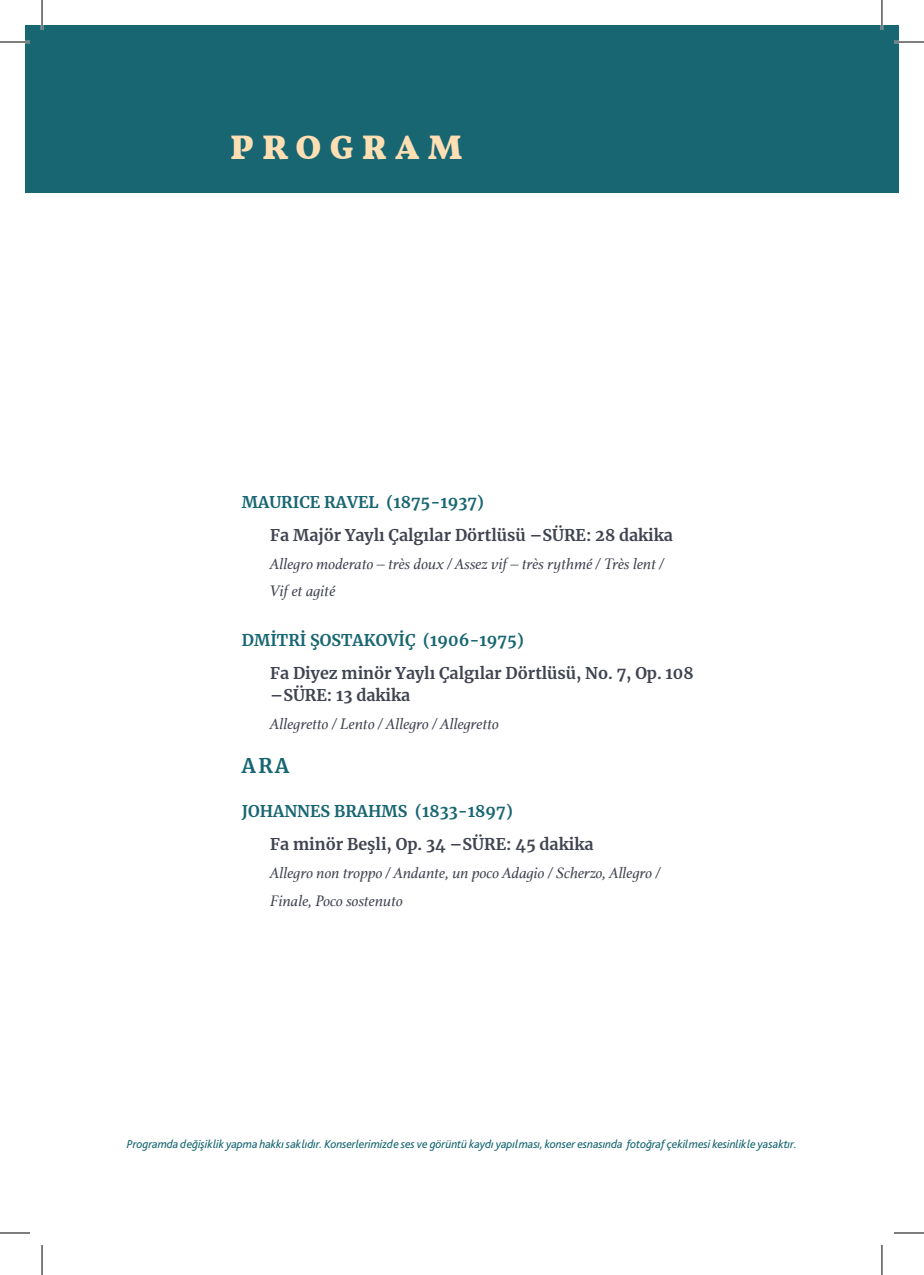
<style>
.page{position:relative;width:924px;height:1275px;background:#fff}
.page>*{position:absolute;margin:0;border:0;box-sizing:border-box;transform-origin:0 0}
.t1{font:900 34px "Vollkorn";letter-spacing:.25em;color:#fedfb4}
.t2{font:700 20px "Merriweather";color:#176672}
.t3{font:italic 16px "Athelas";color:#404451}
.t4{font:700 16px/22px "Merriweather";color:#404451}
.t5{font:700 16px "Merriweather";color:#176672}
.t6{font:italic 12px "Bliss Pro";letter-spacing:-.01em;color:#176672}
</style>
<div class="page">
<div style="left:25px;top:25px;width:873px;height:167px;background:#176672"></div>
<hr style="left:0;top:41px;width:30px;height:2px;background:#fff">
<hr style="left:893px;top:41px;width:30px;height:2px;background:#fff">
<hr style="left:41px;top:0;width:2px;height:30px;background:#fff">
<hr style="left:880px;top:0;width:2px;height:30px;background:#fff">
<hr style="left:0;top:42px;width:30px;height:1px;background:#000">
<hr style="left:893px;top:42px;width:30px;height:1px;background:#000">
<hr style="left:0;top:1232px;width:30px;height:1px;background:#000">
<hr style="left:893px;top:1232px;width:30px;height:1px;background:#000">
<hr style="left:42px;top:0;width:1px;height:30px;background:#000">
<hr style="left:42px;top:1245px;width:1px;height:30px;background:#000">
<hr style="left:881px;top:0;width:1px;height:30px;background:#000">
<hr style="left:881px;top:1245px;width:1px;height:30px;background:#000">
<p class="t1" style="left:230px;top:122px;width:233px">PROGRAM</p>
<p class="t5" style="left:242px;top:490px;width:243px">MAURICE RAVEL (1875-1937)</p>
<p class="t4" style="left:270px;top:523px;width:404px">Fa Majör Yaylı Çalgılar Dörtlüsü –SÜRE: 28 dakika</p>
<p class="t3" style="left:270px;top:551px;width:395px">Allegro moderato – très doux / Assez vif – très rythmé / Très lent /</p>
<p class="t3" style="left:270px;top:578px;width:67px">Vif et agité</p>
<p class="t5" style="left:242px;top:629px;width:283px">DMİTRİ ŞOSTAKOVİÇ (1906-1975)</p>
<p class="t4" style="left:270px;top:662px;width:425px">Fa Diyez minör Yaylı Çalgılar Dörtlüsü, No. 7, Op. 108 –SÜRE: 13 dakika</p>
<p class="t3" style="left:270px;top:711px;width:230px">Allegretto / Lento / Allegro / Allegretto</p>
<p class="t2" style="left:242px;top:752px;width:49px">ARA</p>
<p class="t5" style="left:242px;top:800px;width:272px">JOHANNES BRAHMS (1833-1897)</p>
<p class="t4" style="left:270px;top:833px;width:324px">Fa minör Beşli, Op. 34 –SÜRE: 45 dakika</p>
<p class="t3" style="left:270px;top:860px;width:391px">Allegro non troppo / Andante, un poco Adagio / Scherzo, Allegro /</p>
<p class="t3" style="left:270px;top:888px;width:134px">Finale, Poco sostenuto</p>
<p class="t6" style="left:127px;top:1136px;width:671px">Programda değişiklik yapma hakkı saklıdır. Konserlerimizde ses ve görüntü kaydı yapılması, konser esnasında fotoğraf çekilmesi kesinlikle yasaktır.</p>
</div>
